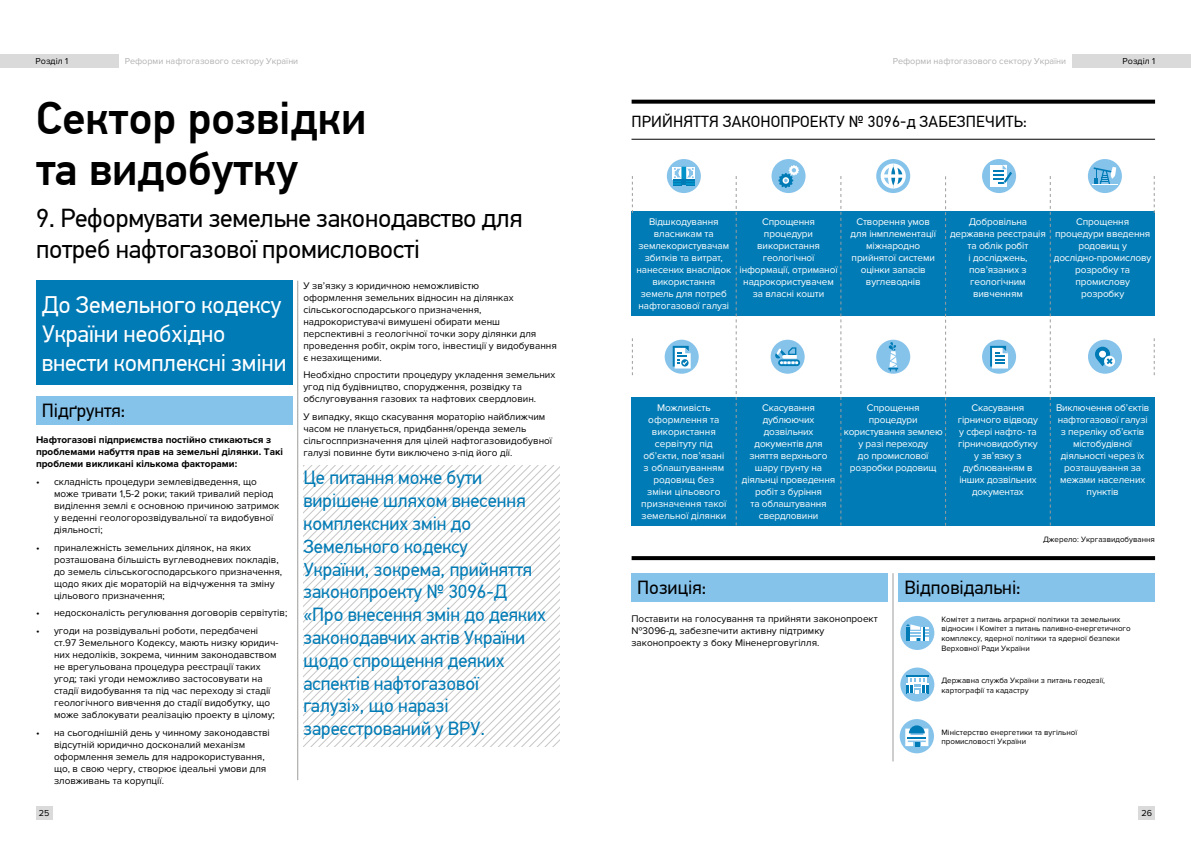
<style>
.page{position:relative;width:1191px;height:842px;background:#fff}
.page>*{position:absolute;margin:0;border:0;box-sizing:border-box;transform-origin:0 0}
.t1{font:500 46px/51px "PF Din Text Pro";color:#000}
.t2{font:26px/31.2px "PF Din Text Pro";letter-spacing:-.01em;color:#000}
.t3{font:24px/28.8px "PF Din Text Pro";letter-spacing:-.005em;color:#fff}
.t4{font:19px/22.8px "PF Din Text Pro";color:#007bb6}
.t5{font:19px "PF Din Text Pro";color:#000}
.t6{font:16px "PF Din Text Pro";letter-spacing:.01em;color:#000}
.t7{font:10px/12px "Proxima Nova";color:#000}
.t8{font:10px/12px "Proxima Nova";letter-spacing:-.01em;color:#fff;text-align:center}
.t9{font:700 10px/12px "Proxima Nova";color:#000}
.t10{font:9px "Proxima Nova";color:#b3b2b2}
.t11{font:9px "Proxima Nova";color:#000}
.t12{font:8px/9.6px "Proxima Nova";color:#000}
</style>
<div class="page">
<div style="left:36px;top:806px;width:16px;height:13px;background:#dadada"></div>
<div style="left:1138px;top:806px;width:17px;height:13px;background:#dadada"></div>
<div style="left:0;top:54px;width:119px;height:13px;background:#dadada"></div>
<div style="left:1071px;top:54px;width:120px;height:13px;background:#dadada"></div>
<svg style="left:303px;top:465px;width:256px;height:281px"></svg>
<div style="left:36px;top:396px;width:256px;height:28px;background:#86c3eb"></div>
<div style="left:36px;top:281px;width:256px;height:104px;background:#007bb6"></div>
<hr style="left:297px;top:281px;width:1px;height:499px;background:#9d9d9c">
<div style="left:631px;top:573px;width:256px;height:28px;background:#86c3eb"></div>
<div style="left:899px;top:573px;width:256px;height:28px;background:#86c3eb"></div>
<svg style="left:899px;top:719px;width:35px;height:34px"></svg>
<svg style="left:900px;top:667px;width:34px;height:34px"></svg>
<svg style="left:900px;top:616px;width:34px;height:34px"></svg>
<div style="left:770px;top:340px;width:34px;height:34px;background:#86c3eb;border-radius:50%"></div>
<svg style="left:778px;top:359px;width:22px;height:7px"></svg>
<svg style="left:775px;top:347px;width:23px;height:17px"></svg>
<div style="left:982px;top:340px;width:34px;height:34px;background:#86c3eb;border-radius:50%"></div>
<svg style="left:990px;top:346px;width:18px;height:22px"></svg>
<svg style="left:664px;top:340px;width:34px;height:34px"></svg>
<svg style="left:672px;top:346px;width:18px;height:22px"></svg>
<div style="left:876px;top:340px;width:34px;height:34px;background:#86c3eb;border-radius:50%"></div>
<svg style="left:888px;top:342px;width:10px;height:29px"></svg>
<div style="left:1088px;top:340px;width:34px;height:34px;background:#86c3eb;border-radius:50%"></div>
<svg style="left:1104px;top:356px;width:11px;height:11px"></svg>
<svg style="left:1095px;top:347px;width:17px;height:19px"></svg>
<div style="left:1099px;top:351px;width:7px;height:7px;background:#fff;border-radius:50%"></div>
<div style="left:982px;top:159px;width:34px;height:34px;background:#86c3eb;border-radius:50%"></div>
<div style="left:990px;top:165px;width:17px;height:21px;background:#fff"></div>
<svg style="left:993px;top:165px;width:19px;height:19px"></svg>
<div style="left:876px;top:159px;width:34px;height:34px;background:#86c3eb;border-radius:50%"></div>
<svg style="left:880px;top:164px;width:25px;height:25px"></svg>
<div style="left:1087px;top:159px;width:34px;height:34px;background:#86c3eb;border-radius:50%"></div>
<svg style="left:1092px;top:167px;width:25px;height:18px"></svg>
<div style="left:631px;top:211px;width:524px;height:105px;background:#007bb6"></div>
<div style="left:631px;top:398px;width:524px;height:128px;background:#007bb6"></div>
<svg style="left:736px;top:176px;width:1px;height:349px"></svg>
<svg style="left:840px;top:176px;width:1px;height:349px"></svg>
<svg style="left:945px;top:176px;width:1px;height:350px"></svg>
<svg style="left:1050px;top:176px;width:1px;height:349px"></svg>
<svg style="left:1154px;top:176px;width:1px;height:37px"></svg>
<svg style="left:1154px;top:338px;width:1px;height:37px"></svg>
<svg style="left:632px;top:176px;width:1px;height:37px"></svg>
<svg style="left:632px;top:338px;width:1px;height:37px"></svg>
<div style="left:667px;top:159px;width:34px;height:34px;background:#86c3eb;border-radius:50%"></div>
<svg style="left:673px;top:167px;width:22px;height:12px"></svg>
<svg style="left:673px;top:168px;width:22px;height:17px"></svg>
<div style="left:771px;top:159px;width:34px;height:34px;background:#86c3eb;border-radius:50%"></div>
<svg style="left:778px;top:165px;width:21px;height:23px"></svg>
<hr style="left:631px;top:139px;width:524px;height:1px;background:#000">
<svg style="left:631px;top:100px;width:524px;height:4px;fill:#000"></svg>
<svg style="left:631px;top:556px;width:524px;height:4px;fill:#000"></svg>
<hr style="left:892px;top:573px;width:1px;height:188px;background:#9d9d9c">
<p class="t11" style="left:36px;top:56px;width:34px">Розділ 1</p>
<p class="t10" style="left:125px;top:56px;width:175px">Реформи нафтогазового сектору України</p>
<p class="t10" style="left:892px;top:56px;width:175px">Реформи нафтогазового сектору України</p>
<p class="t11" style="left:1122px;top:56px;width:34px">Розділ 1</p>
<h1 class="t1" style="left:36px;top:94px;width:332px">Сектор розвідки та видобутку</h1>
<h2 class="t2" style="left:36px;top:203px;width:488px">9. Реформувати земельне законодавство для потреб нафтогазової промисловості</h2>
<h3 class="t3" style="left:42px;top:291px;width:246px">До Земельного кодексу<br>України необхідно внести комплексні зміни</h3>
<h3 class="t5" style="left:42px;top:400px;width:85px">Підґрунтя:</h3>
<p class="t9" style="left:36px;top:434px;width:248px">Нафтогазові підприємства постійно стикаються з проблемами набуття прав на земельні ділянки. Такі проблеми викликані кількома факторами:</p>
<p class="t7" style="left:54px;top:476px;width:227px;text-indent:-18px">• складність процедури землевідведення, що може тривати 1,5-2 роки; такий тривалий період виділення землі є основною причиною затримок у веденні геологорозвідувальної та видобувної діяльності;</p>
<p class="t7" style="left:54px;top:542px;width:230px;text-indent:-18px">• приналежність земельних ділянок, на яких розташована більшість вуглеводневих покладів, до земель сільськогосподарського призначення, щодо яких діє мораторій на відчуження та зміну цільового призначення;</p>
<p class="t7" style="left:36px;top:607px;width:253px">• недосконалість регулювання договорів сервітутів;</p>
<p class="t7" style="left:54px;top:625px;width:226px;text-indent:-18px">• угоди на розвідувальні роботи, передбачені ст.97 Земельного Кодексу, мають низку юридич&shy;них недоліків, зокрема, чинним законодавством не врегульована процедура реєстрації таких угод; такі угоди неможливо застосовувати на стадії видобування та під час переходу зі стадії геологічного вивчення до стадії видобутку, що може заблокувати реалізацію проекту в цілому;</p>
<p class="t7" style="left:54px;top:727px;width:217px;text-indent:-18px">• на сьогоднішній день у чинному законодавстві відсутній юридично досконалий механізм оформлення земель для надрокористування, що, в свою чергу, створює ідеальні умови для зловживань та корупції.</p>
<p class="t7" style="left:303px;top:279px;width:255px">У зв’язку з юридичною неможливістю<br>оформлення земельних відносин на ділянках сільськогосподарського призначення, надрокористувачі вимушені обирати менш перспективні з геологічної точки зору ділянки для проведення робіт, окрім того, інвестиції у видобування є незахищеними.</p>
<p class="t7" style="left:303px;top:369px;width:253px">Необхідно спростити процедуру укладення земельних угод під будівництво, спорудження, розвідку та обслуговування газових та нафтових свердловин.</p>
<p class="t7" style="left:303px;top:411px;width:250px">У випадку, якщо скасування мораторію найближчим часом не планується, придбання/оренда земель сільгосппризначення для цілей нафтогазовидобувної галузі повинне бути виключено з-під його дії.</p>
<p class="t4" style="left:303px;top:467px;width:244px">Це питання може бути вирішене шляхом внесення комплексних змін до<br>Земельного кодексу<br>України, зокрема, прийняття законопроекту № 3096-Д «Про внесення змін до деяких законодавчих актів України щодо спрощення деяких аспектів нафтогазової<br>галузі», що наразі зареєстрований у ВРУ.</p>
<h3 class="t6" style="left:631px;top:112px;width:397px">ПРИЙНЯТТЯ ЗАКОНОПРОЕКТУ № 3096-д ЗАБЕЗПЕЧИТЬ:</h3>
<p class="t8" style="left:636px;top:216px;width:96px">Відшкодування власникам та землекористувачам збитків та витрат, нанесених внаслідок використання земель для потреб нафтогазової галузі</p>
<p class="t8" style="left:739px;top:216px;width:100px">Спрощення процедури використання геологічної інформації, отриманої надрокористувачем за власні кошти</p>
<p class="t8" style="left:850px;top:216px;width:87px">Створення умов для інмплементації міжнародно прийнятої системи оцінки запасів вуглеводнів</p>
<p class="t8" style="left:950px;top:216px;width:97px">Добровільна державна реєстрація та облік робіт<br>і досліджень, пов’язаних з геологічним вивченням</p>
<p class="t8" style="left:1053px;top:216px;width:99px">Спрощення процедури введення родовищ у дослідно-промислову розробку та промислову розробку</p>
<p class="t8" style="left:641px;top:402px;width:87px">Можливість оформлення та використання сервітуту під об’єкти, пов’язані з облаштуванням родовищ без зміни цільового призначення такої земельної ділянки</p>
<p class="t8" style="left:742px;top:402px;width:95px">Скасування дублюючих дозвільних документів для зняття верхнього шару грунту на діяльнці проведення робіт з буріння<br>та облаштування свердловини</p>
<p class="t8" style="left:843px;top:402px;width:100px">Спрощення процедури користування землею у разі переходу<br>до промислової розробки родовищ</p>
<p class="t8" style="left:958px;top:402px;width:81px">Скасування гірничого відводу у сфері нафто- та гірничовидобутку у зв’язку з дублюванням в інших дозвільних документах</p>
<p class="t8" style="left:1056px;top:402px;width:95px">Виключення об’єктів нафтогазової галузі з переліку об’єктів містобудівної діяльності через їх розташування за межами населених пунктів</p>
<h3 class="t5" style="left:637px;top:577px;width:71px">Позиція:</h3>
<h3 class="t5" style="left:904px;top:577px;width:118px">Відповідальні:</h3>
<p class="t12" style="left:1043px;top:535px;width:113px">Джерело: Укргазвидобування</p>
<p class="t7" style="left:631px;top:613px;width:248px">Поставити на голосування та прийняти законопроект №3096-д, забезпечити активну підтримку законопроекту з боку Міненерговугілля.</p>
<p class="t12" style="left:941px;top:614px;width:191px">Комітет з питань аграрної політики та земельних відносин і Комітет з питань паливно-енергетичного комплексу, ядерної політики та ядерної безпеки Верховної Ради України</p>
<p class="t12" style="left:941px;top:676px;width:165px">Державна служба України з питань геодезії, картографії та кадастру</p>
<p class="t12" style="left:941px;top:727px;width:137px">Міністерство енергетики та вугільної промисловості України</p>
<p class="t11" style="left:39px;top:808px;width:12px">25</p>
<p class="t11" style="left:1141px;top:808px;width:12px">26</p>
</div>
